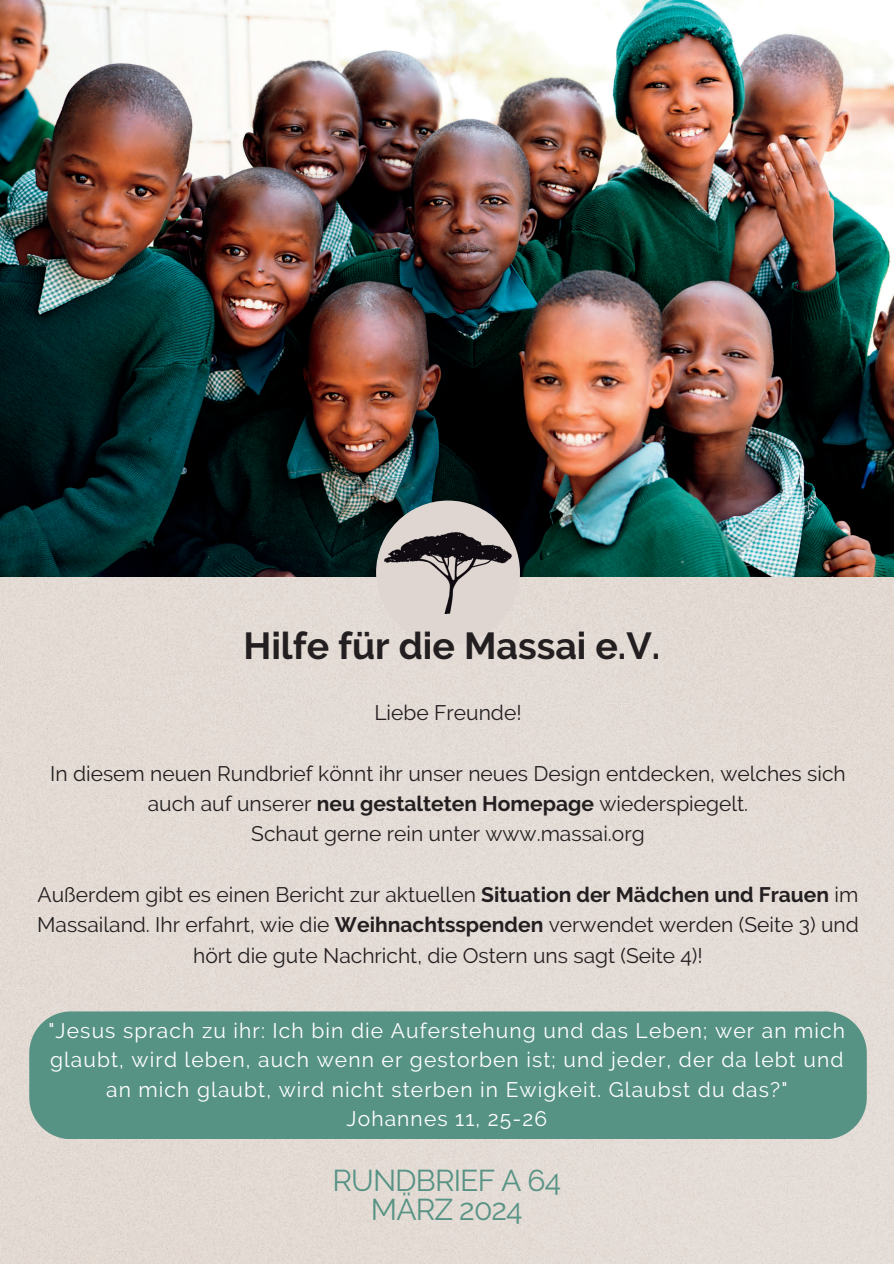
<style>
.page{position:relative;width:894px;height:1264px;background:#fff}
.page>*{position:absolute;margin:0;border:0;box-sizing:border-box;transform-origin:0 0}
.t1{font:700 37.5px "Raleway";color:#231f20}
.t2{font:30px/29.2px "Raleway";letter-spacing:-.03em;color:#579385;text-align:center}
.t3{font:21px/30.3px "Raleway";color:#231f20;text-align:center}
.t4{font:21px/29.2px "Raleway";letter-spacing:.055em;color:#fff;text-align:center}
.s1{font-weight:700}
</style>
<div class="page">
<div style="left:0;top:576px;width:893px;height:687px;background:#e3dbd4"></div>
<img style="left:0;top:0;width:893px;height:576px">
<div style="left:376px;top:500px;width:144px;height:144px;background:#dfd6d2;border-radius:50%"></div>
<img style="left:384px;top:532px;width:127px;height:81px">
<div style="left:29px;top:1011px;width:837px;height:128px;background:#579385"></div>
<h2 class="t1" style="left:243px;top:623px;width:418px">Hilfe für die Massai e.V.</h2>
<h1 class="t3" style="left:374px;top:697px;width:149px">Liebe Freunde!</h1>
<p class="t3" style="left:50px;top:758px;width:796px">In diesem neuen Rundbrief könnt ihr unser neues Design entdecken, welches sich auch auf unserer <span class="s1">neu gestalteten Homepage</span> wiederspiegelt.</p>
<p class="t3" style="left:251px;top:818px;width:395px">Schaut gerne rein unter www.massai.org</p>
<p class="t3" style="left:37px;top:879px;width:823px">Außerdem gibt es einen Bericht zur aktuellen <span class="s1">Situation der Mädchen und Frauen</span> im<br>Massailand. Ihr erfahrt, wie die <span class="s1">Weihnachtsspenden</span> verwendet werden (Seite 3) und hört die gute Nachricht, die Ostern uns sagt (Seite 4)!</p>
<p class="t4" style="left:48px;top:1016px;width:798px">"Jesus sprach zu ihr: Ich bin die Auferstehung und das Leben; wer an mich glaubt, wird leben, auch wenn er gestorben ist; und jeder, der da lebt und an mich glaubt, wird nicht sterben in Ewigkeit. Glaubst du das?"</p>
<p class="t4" style="left:346px;top:1103px;width:202px">Johannes 11, 25-26</p>
<p class="t2" style="left:332px;top:1165px;width:230px">RUNDBRIEF A 64<br>MÄRZ 2024</p>
</div>
